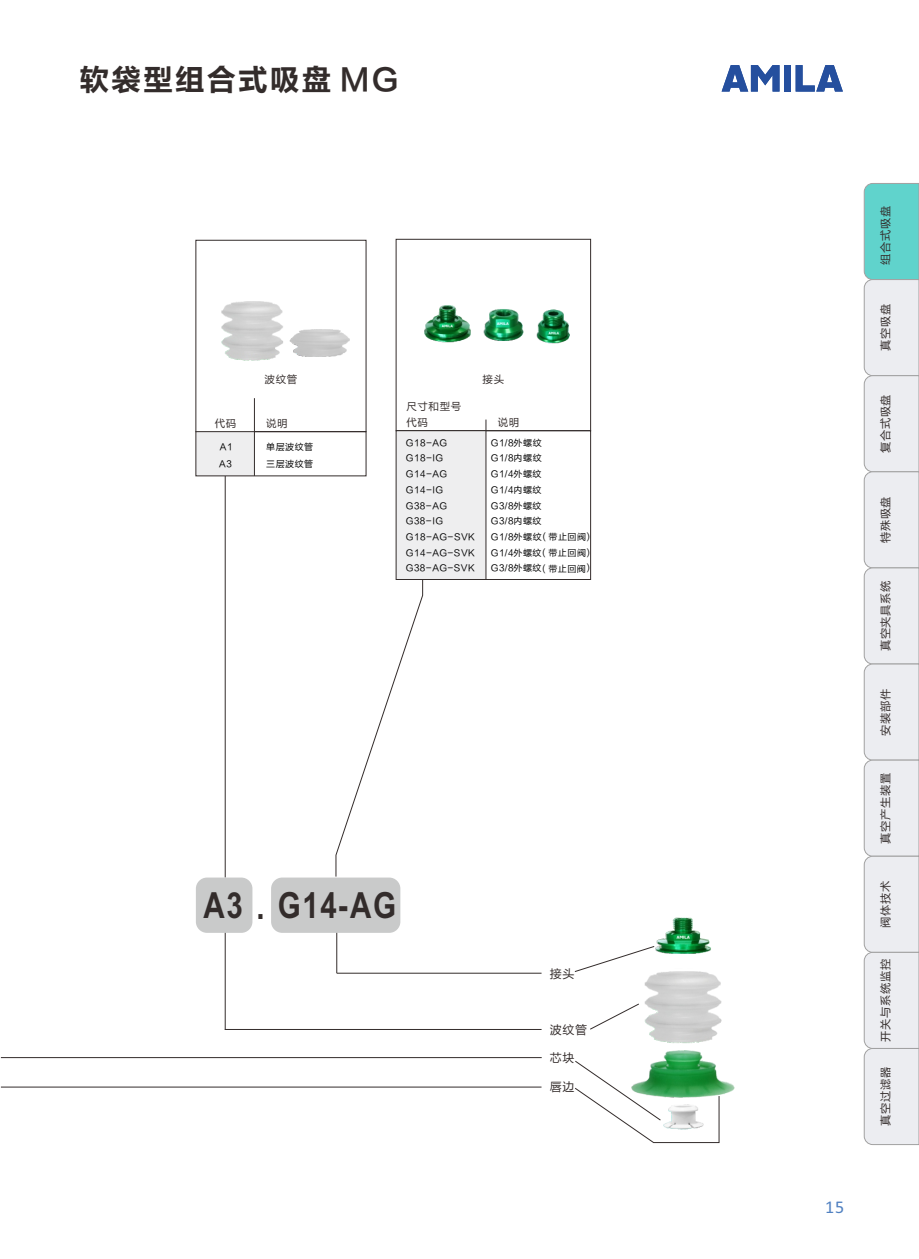
<style>
.page{position:relative;width:919px;height:1259px;background:#fff}
.page>*{position:absolute;margin:0;border:0;box-sizing:border-box;transform-origin:0 0}
.t1{font:700 36px "Arial Narrow";letter-spacing:.045em;color:#332c2b}
.t2{font:30px "FZLTCHJW GB1 0";letter-spacing:.055em;color:#332c2b}
.t3{font:18px "Calibri";color:#5181c1}
.t4{font:12px "FZLTHK GBK1 0";letter-spacing:.055em;color:#332c2b}
.t5{font:11.25px "FZLTHK GBK1 0";letter-spacing:.055em;color:#332c2b}
.t6{font:10.5px "FZLTHK GBK1 0";letter-spacing:.055em;color:#332c2b}
.t7{font:9px/15.8px "FZLTHK GBK1 0";letter-spacing:.055em;color:#000;text-align:justify}
</style>
<div class="page">
<svg style="left:721px;top:65px;width:58px;height:27px"></svg>
<div style="left:783px;top:65px;width:7px;height:27px;background:#254f9e"></div>
<svg style="left:795px;top:65px;width:47px;height:27px"></svg>
<hr style="left:337px;top:972px;width:204px;height:1px;background:#332c2b">
<div style="left:271px;top:877px;width:129px;height:56px;background:#c9caca;border-radius:11px"></div>
<hr style="left:336px;top:933px;width:1px;height:40px;background:#332c2b">
<hr style="left:225px;top:1029px;width:316px;height:1px;background:#332c2b">
<hr style="left:1px;top:1057px;width:540px;height:1px;background:#332c2b">
<hr style="left:1px;top:1086px;width:540px;height:1px;background:#332c2b">
<img style="left:644px;top:981px;width:91px;height:123px">
<svg style="left:590px;top:1003px;width:49px;height:27px"></svg>
<svg style="left:574px;top:948px;width:73px;height:24px"></svg>
<svg style="left:575px;top:1060px;width:144px;height:83px"></svg>
<svg style="left:863px;top:183px;width:55px;height:962px;background:#dce8eb"></svg>
<svg style="left:335px;top:580px;width:88px;height:297px"></svg>
<div style="left:395px;top:239px;width:196px;height:192px;border:1px solid #332c2b"></div>
<div style="left:396px;top:431px;width:89px;height:148px;background:#eeeeef"></div>
<hr style="left:485px;top:419px;width:1px;height:160px;background:#332c2b">
<div style="left:395px;top:430px;width:196px;height:150px;border:1px solid #332c2b"></div>
<img style="left:660px;top:1101px;width:45px;height:33px">
<img style="left:483px;top:309px;width:36px;height:32px">
<img style="left:519px;top:289px;width:71px;height:72px">
<img style="left:424px;top:305px;width:47px;height:38px">
<img style="left:647px;top:917px;width:80px;height:66px">
<hr style="left:225px;top:476px;width:1px;height:401px;background:#332c2b">
<div style="left:196px;top:432px;width:58px;height:44px;background:#eeeeef"></div>
<hr style="left:254px;top:398px;width:1px;height:78px;background:#332c2b">
<div style="left:196px;top:877px;width:56px;height:56px;background:#c9caca;border-radius:11px"></div>
<hr style="left:225px;top:933px;width:1px;height:96px;background:#332c2b">
<img style="left:221px;top:301px;width:62px;height:60px">
<img style="left:289px;top:329px;width:61px;height:28px">
<div style="left:195px;top:431px;width:171px;height:45px;border:1px solid #332c2b"></div>
<h2 class="t2" style="left:80px;top:63px;width:320px">软袋型组合式吸盘 MG</h2>
<p class="t6" style="left:264px;top:374px;width:34px">波纹管</p>
<p class="t6" style="left:482px;top:373px;width:23px">接头</p>
<p class="t6" style="left:406px;top:400px;width:56px">尺寸和型号</p>
<p class="t6" style="left:215px;top:418px;width:23px">代码</p>
<p class="t6" style="left:266px;top:418px;width:23px">说明</p>
<p class="t6" style="left:406px;top:417px;width:23px">代码</p>
<p class="t6" style="left:497px;top:417px;width:23px">说明</p>
<p class="t7" style="left:219px;top:438px;width:15px;line-height:17px">A1<br>A3</p>
<p class="t7" style="left:266px;top:438px;width:49px;line-height:17px">单层波纹管三层波纹管</p>
<p class="t7" style="left:406px;top:435px;width:43px">G18-AG</p>
<p class="t7" style="left:406px;top:451px;width:43px;text-align:left">G18-IG<br>G14-AG<br>G14-IG<br>G38-AG<br>G38-IG</p>
<p class="t7" style="left:491px;top:435px;width:52px">G1/8外螺纹G1/8内螺纹G1/4外螺纹G1/4内螺纹G3/8外螺纹G3/8内螺纹</p>
<p class="t7" style="left:406px;top:529px;width:70px">G18-AG-SVK G14-AG-SVK G38-AG-SVK</p>
<p class="t7" style="left:491px;top:529px;width:104px">G1/8外螺纹（带止回阀）G1/4外螺纹（带止回阀）G3/8外螺纹（带止回阀）</p>
<h1 class="t1" style="left:203px;top:892px;width:194px">A3 . G14-AG</h1>
<h3 class="t4" style="left:549px;top:967px;width:26px">接头</h3>
<h3 class="t4" style="left:549px;top:1023px;width:39px">波纹管</h3>
<h3 class="t4" style="left:549px;top:1051px;width:26px">芯块</h3>
<h3 class="t4" style="left:549px;top:1080px;width:26px">唇边</h3>
<h3 class="t3" style="left:825px;top:1199px;width:21px">15</h3>
<p class="t5" style="left:879px;top:265px;width:60px;rotate:-90deg">组合式吸盘</p>
<p class="t5" style="left:879px;top:351px;width:48px;rotate:-90deg">真空吸盘</p>
<p class="t5" style="left:879px;top:453px;width:60px;rotate:-90deg">复合式吸盘</p>
<p class="t5" style="left:879px;top:543px;width:48px;rotate:-90deg">特殊吸盘</p>
<p class="t5" style="left:879px;top:651px;width:72px;rotate:-90deg">真空夹具系统</p>
<p class="t5" style="left:879px;top:735px;width:48px;rotate:-90deg">安装部件</p>
<p class="t5" style="left:879px;top:843px;width:72px;rotate:-90deg">真空产生装置</p>
<p class="t5" style="left:879px;top:928px;width:48px;rotate:-90deg">阀体技术</p>
<p class="t5" style="left:879px;top:1041px;width:84px;rotate:-90deg">开关与系统监控</p>
<p class="t5" style="left:879px;top:1126px;width:60px;rotate:-90deg">真空过滤器</p>
</div>
